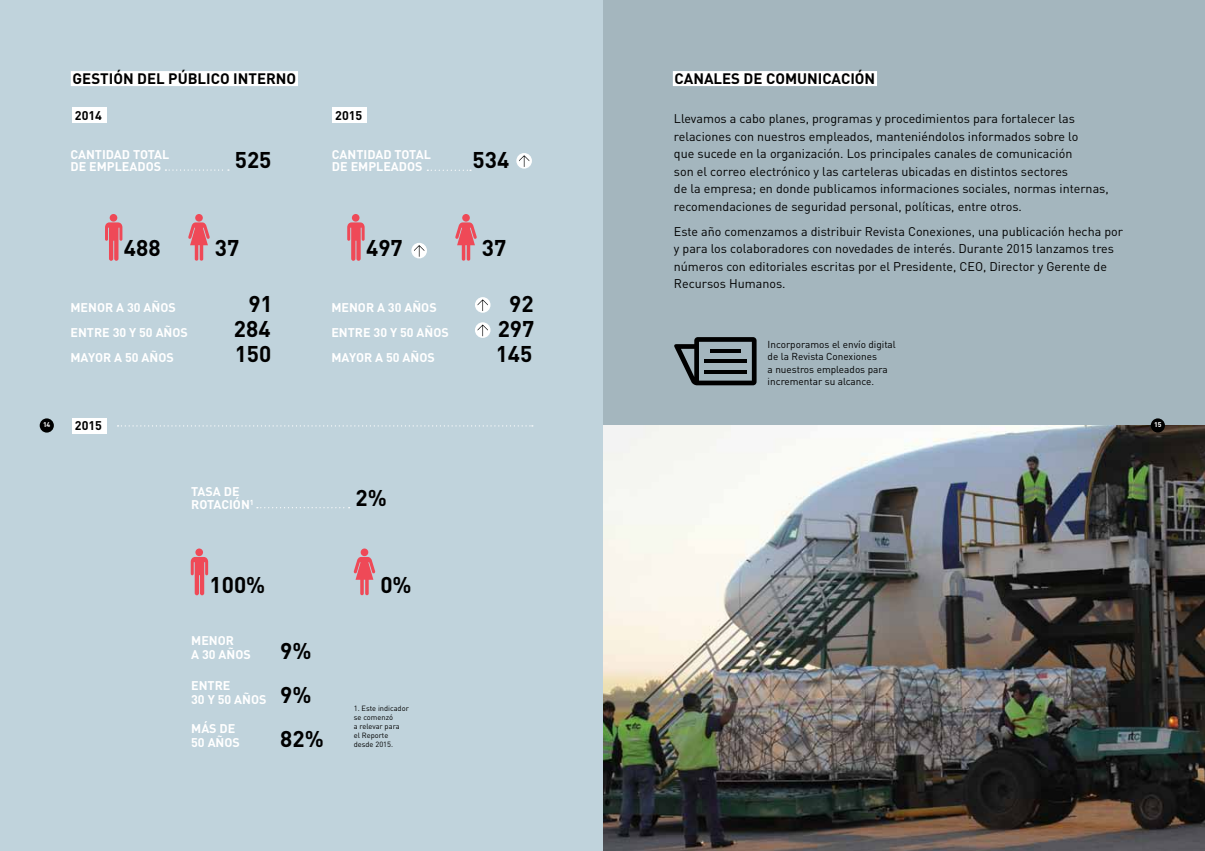
<style>
.page{position:relative;width:1205px;height:851px;background:#fff}
.page>*{position:absolute;margin:0;border:0;box-sizing:border-box;transform-origin:0 0}
.t1{font:700 22.5px/44.6px "DIN";color:#000}
.t2{font:700 15px "DIN";color:#000}
.t3{font:12.5px/17.5px "DIN";color:#000}
.t4{font:700 12.5px/13.8px "DIN";color:#fff}
.t5{font:700 12.5px "DIN";color:#000}
.t6{font:10px/12.5px "DIN";color:#000}
.t7{font:7.5px/9px "DIN";color:#000}
.t8{font:700 6.88px "DIN";color:#fff}
</style>
<div class="page">
<div style="left:602px;top:0;width:603px;height:850px;background:#a4b6be"></div>
<img style="left:602px;top:425px;width:603px;height:425px">
<div style="left:1151px;top:418px;width:14px;height:14px;background:#000;border-radius:50%"></div>
<div style="left:673px;top:71px;width:204px;height:15px;background:#fff"></div>
<svg style="left:674px;top:337px;width:82px;height:48px"></svg>
<hr style="left:704px;top:359px;width:43px;height:4px;background:#000">
<hr style="left:710px;top:349px;width:30px;height:3px;background:#000">
<hr style="left:704px;top:370px;width:43px;height:3px;background:#000">
<div style="left:0;top:0;width:602px;height:850px;background:#c0d3dc"></div>
<div style="left:40px;top:418px;width:14px;height:14px;background:#000;border-radius:50%"></div>
<div style="left:71px;top:71px;width:227px;height:15px;background:#fff"></div>
<svg style="left:516px;top:153px;width:16px;height:15px"></svg>
<svg style="left:519px;top:155px;width:10px;height:12px"></svg>
<div style="left:475px;top:297px;width:15px;height:16px;background:#fff;border-radius:50%"></div>
<svg style="left:477px;top:299px;width:11px;height:12px"></svg>
<svg style="left:475px;top:322px;width:15px;height:16px"></svg>
<svg style="left:477px;top:324px;width:11px;height:12px"></svg>
<svg style="left:188px;top:222px;width:22px;height:39px"></svg>
<div style="left:195px;top:214px;width:8px;height:7px;background:#ef4957;border-radius:50%"></div>
<div style="left:110px;top:214px;width:7px;height:7px;background:#ef4957;border-radius:50%"></div>
<svg style="left:105px;top:222px;width:17px;height:39px"></svg>
<div style="left:411px;top:243px;width:16px;height:15px;background:#fff;border-radius:50%"></div>
<svg style="left:414px;top:245px;width:10px;height:12px"></svg>
<svg style="left:455px;top:222px;width:22px;height:39px"></svg>
<div style="left:462px;top:214px;width:8px;height:7px;background:#ef4957;border-radius:50%"></div>
<div style="left:352px;top:214px;width:7px;height:7px;background:#ef4957;border-radius:50%"></div>
<svg style="left:347px;top:222px;width:18px;height:39px"></svg>
<svg style="left:353px;top:557px;width:23px;height:38px"></svg>
<div style="left:361px;top:548px;width:7px;height:8px;background:#ef4957;border-radius:50%"></div>
<div style="left:195px;top:548px;width:8px;height:8px;background:#ef4957;border-radius:50%"></div>
<svg style="left:191px;top:557px;width:17px;height:38px"></svg>
<div style="left:72px;top:108px;width:34px;height:15px;background:#fff"></div>
<div style="left:72px;top:418px;width:34px;height:15px;background:#fff"></div>
<div style="left:332px;top:108px;width:35px;height:15px;background:#fff"></div>
<svg style="left:165px;top:169px;width:64px;height:2px"></svg>
<svg style="left:257px;top:507px;width:93px;height:1px"></svg>
<svg style="left:118px;top:425px;width:415px;height:1px"></svg>
<svg style="left:427px;top:170px;width:44px;height:1px"></svg>
<p class="t2" style="left:73px;top:68px;width:225px">GESTIÓN DEL PÚBLICO INTERNO</p>
<p class="t5" style="left:75px;top:107px;width:29px">2014</p>
<p class="t5" style="left:335px;top:107px;width:29px">2015</p>
<p class="t4" style="left:70px;top:147px;width:100px;line-height:12.5px">CANTIDAD TOTAL<br>DE EMPLEADOS</p>
<p class="t4" style="left:332px;top:146px;width:100px">CANTIDAD TOTAL</p>
<h1 class="t1" style="left:235px;top:137px;width:38px">525</h1>
<p class="t4" style="left:332px;top:159px;width:92px">DE EMPLEADOS</p>
<h1 class="t1" style="left:473px;top:137px;width:38px">534</h1>
<h1 class="t1" style="left:124px;top:224px;width:38px">488</h1>
<h1 class="t1" style="left:215px;top:224px;width:26px">37</h1>
<h1 class="t1" style="left:366px;top:224px;width:38px">497</h1>
<h1 class="t1" style="left:482px;top:224px;width:26px">37</h1>
<p class="t4" style="left:70px;top:300px;width:107px">MENOR A 30 AÑOS</p>
<h1 class="t1" style="left:248px;top:280px;width:26px">91</h1>
<p class="t4" style="left:70px;top:325px;width:119px">ENTRE 30 Y 50 AÑOS</p>
<h1 class="t1" style="left:234px;top:305px;width:38px">284</h1>
<p class="t4" style="left:70px;top:350px;width:105px">MAYOR A 50 AÑOS</p>
<h1 class="t1" style="left:235px;top:330px;width:38px">150</h1>
<p class="t4" style="left:331px;top:300px;width:107px">MENOR A 30 AÑOS</p>
<h1 class="t1" style="left:509px;top:280px;width:26px">92</h1>
<p class="t4" style="left:331px;top:325px;width:119px">ENTRE 30 Y 50 AÑOS</p>
<h1 class="t1" style="left:498px;top:305px;width:38px">297</h1>
<p class="t4" style="left:331px;top:350px;width:105px">MAYOR A 50 AÑOS</p>
<h1 class="t1" style="left:496px;top:330px;width:38px">145</h1>
<p class="t8" style="left:43px;top:420px;width:9px">14</p>
<p class="t5" style="left:75px;top:417px;width:29px">2015</p>
<p class="t4" style="left:191px;top:485px;width:64px;line-height:12.5px">TASA DE<br>ROTACIÓN<sup>1</sup></p>
<h1 class="t1" style="left:356px;top:474px;width:33px">2%</h1>
<h1 class="t1" style="left:210px;top:561px;width:57px">100%</h1>
<h1 class="t1" style="left:380px;top:561px;width:33px">0%</h1>
<p class="t4" style="left:191px;top:633px;width:61px">MENOR<br>A 30 AÑOS</p>
<h1 class="t1" style="left:280px;top:627px;width:33px">9%<br>9%</h1>
<p class="t4" style="left:191px;top:678px;width:77px">ENTRE<br>30 Y 50 AÑOS</p>
<p class="t4" style="left:191px;top:721px;width:50px">MÁS DE<br>50 AÑOS</p>
<h1 class="t1" style="left:280px;top:715px;width:45px">82%</h1>
<p class="t7" style="left:354px;top:703px;width:57px">1. Este indicador se comenzó<br>a relevar para<br>el Reporte desde 2015.</p>
<p class="t2" style="left:674px;top:68px;width:202px">CANALES DE COMUNICACIÓN</p>
<p class="t3" style="left:674px;top:110px;width:436px">Llevamos a cabo planes, programas y procedimientos para fortalecer las relaciones con nuestros empleados, manteniéndolos informados sobre lo<br>que sucede en la organización. Los principales canales de comunicación<br>son el correo electrónico y las carteleras ubicadas en distintos sectores<br>de la empresa; en donde publicamos informaciones sociales, normas internas, recomendaciones de seguridad personal, políticas, entre otros.</p>
<p class="t3" style="left:674px;top:222px;width:451px">Este año comenzamos a distribuir Revista Conexiones, una publicación hecha por y para los colaboradores con novedades de interés. Durante 2015 lanzamos tres números con editoriales escritas por el Presidente, CEO, Director y Gerente de Recursos Humanos.</p>
<p class="t6" style="left:767px;top:337px;width:130px">Incorporamos el envío digital de la Revista Conexiones<br>a nuestros empleados para incrementar su alcance.</p>
<p class="t8" style="left:1154px;top:420px;width:9px">15</p>
</div>
